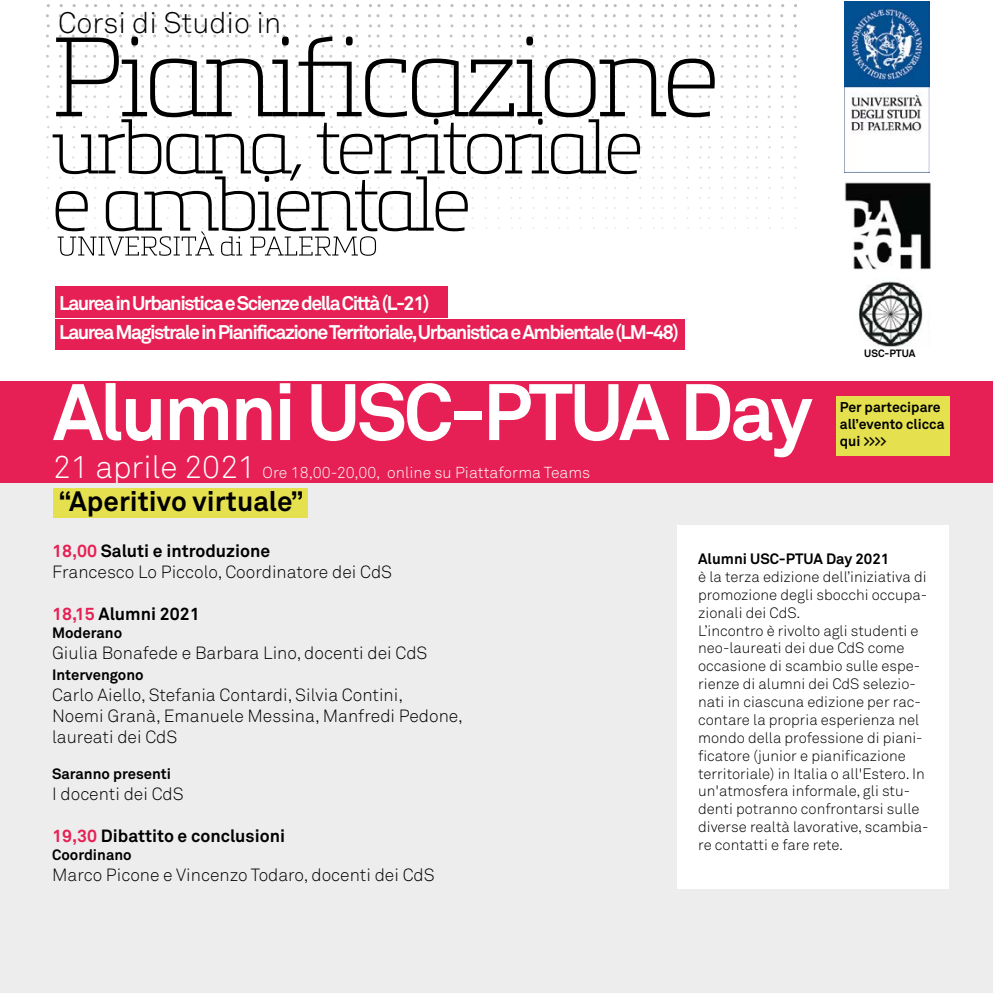
<style>
.page{position:relative;width:993px;height:993px;background:#fff}
.page>*{position:absolute;margin:0;border:0;box-sizing:border-box;transform-origin:0 0}
.t1{font:700 78.75px "Akkurat";letter-spacing:-.04em;color:#fff}
.t2{font:300 29.31px "Akkurat";color:#000}
.t3{font:700 27.65px "Akkurat";color:#000}
.t4{font:700 19.51px/29.3px "Akkurat";letter-spacing:-.075em;color:#fff}
.t5{font:300 17.5px/21px "Akkurat";color:#000}
.t6{font:700 17.5px "Akkurat";color:#000}
.t7{font:300 15.75px "Akkurat";color:#fff}
.t8{font:300 14.88px/17.8px "Akkurat";color:#000}
.t9{font:700 14.88px "Akkurat";color:#000}
.t10{font:700 14px/16.8px "Akkurat";color:#000}
.t11{font:700 10.5px "Akkurat";color:#000}
.s1{font-size:31.5px}
.s2{font-weight:700;color:#e62054}
.s3{font-weight:700}
.s4{color:#e62054}
</style>
<div class="page">
<div style="left:0;top:381px;width:992px;height:102px;background:#e62054"></div>
<div style="left:836px;top:396px;width:113px;height:60px;background:#e5e14e"></div>
<div style="left:0;top:483px;width:992px;height:509px;background:#ededed"></div>
<div style="left:677px;top:525px;width:271px;height:363px;background:#fff"></div>
<div style="left:55px;top:286px;width:393px;height:32px;background:#e62054"></div>
<div style="left:55px;top:319px;width:629px;height:30px;background:#e62054"></div>
<svg style="left:46px;top:34px;width:751px;height:222px"></svg>
<div style="left:53px;top:487px;width:254px;height:30px;background:#e5e14e"></div>
<img style="left:854px;top:269px;width:75px;height:78px">
<img style="left:844px;top:2px;width:85px;height:171px">
<img style="left:844px;top:182px;width:87px;height:87px">
<h2 class="t2" style="left:58px;top:5px;width:224px">Corsi di Studio in</h2>
<h3 class="t4" style="left:59px;top:288px;width:621px">Laurea inUrbanistica e Scienze della Città (L-21)<br>Laurea Magistrale inPianificazioneTerritoriale,Urbanistica e Ambientale(LM-48)</h3>
<h1 class="t1" style="left:53px;top:362px;width:760px">Alumni USC-PTUA Day</h1>
<p class="t7" style="left:53px;top:463px;width:538px"><span class="s1">21 aprile 2021</span> Ore 18,00-20,00, online su Piattaforma Teams</p>
<h3 class="t3" style="left:58px;top:483px;width:246px">“Aperitivo virtuale”</h3>
<p class="t11" style="left:863px;top:346px;width:53px">USC-PTUA</p>
<p class="t10" style="left:839px;top:399px;width:106px">Per partecipare all’evento clicca qui &gt;&gt;&gt;&gt;</p>
<p class="t5" style="left:52px;top:541px;width:341px"><span class="s2">18,00</span> <span class="s3">Saluti e introduzione<br></span>Francesco Lo Piccolo, Coordinatore dei CdS</p>
<p class="t6" style="left:52px;top:603px;width:149px"><span class="s4">18,15</span> Alumni 2021</p>
<p class="t9" style="left:52px;top:623px;width:72px">Moderano</p>
<p class="t5" style="left:52px;top:642px;width:377px">Giulia Bonafede e Barbara Lino, docenti dei CdS</p>
<p class="t9" style="left:52px;top:665px;width:93px">Intervengono</p>
<p class="t5" style="left:52px;top:684px;width:412px">Carlo Aiello, Stefania Contardi, Silvia Contini,<br>Noemi Granà, Emanuele Messina, Manfredi Pedone, laureati dei CdS</p>
<p class="t9" style="left:52px;top:764px;width:120px">Saranno presenti</p>
<p class="t5" style="left:52px;top:783px;width:133px">I docenti dei CdS</p>
<p class="t6" style="left:52px;top:824px;width:234px"><span class="s4">19,30</span> Dibattito e conclusioni</p>
<p class="t9" style="left:52px;top:845px;width:81px">Coordinano</p>
<p class="t5" style="left:52px;top:864px;width:384px">Marco Picone e Vincenzo Todaro, docenti dei CdS</p>
<p class="t9" style="left:698px;top:549px;width:193px">Alumni USC-PTUA Day 2021</p>
<p class="t8" style="left:698px;top:568px;width:232px">è la terza edizione dell’iniziativa di promozione degli sbocchi occupa&shy;zionali dei CdS.<br>L’incontro è rivolto agli studenti e neo-laureati dei due CdS come occasione di scambio sulle espe&shy;rienze di alumni dei CdS selezio&shy;nati in ciascuna edizione per rac&shy;contare la propria esperienza nel mondo della professione di piani&shy;ficatore (junior e pianificazione territoriale) in Italia o all'Estero. In un'atmosfera informale, gli stu&shy;denti potranno confrontarsi sulle diverse realtà lavorative, scambia&shy;re contatti e fare rete.</p>
</div>
